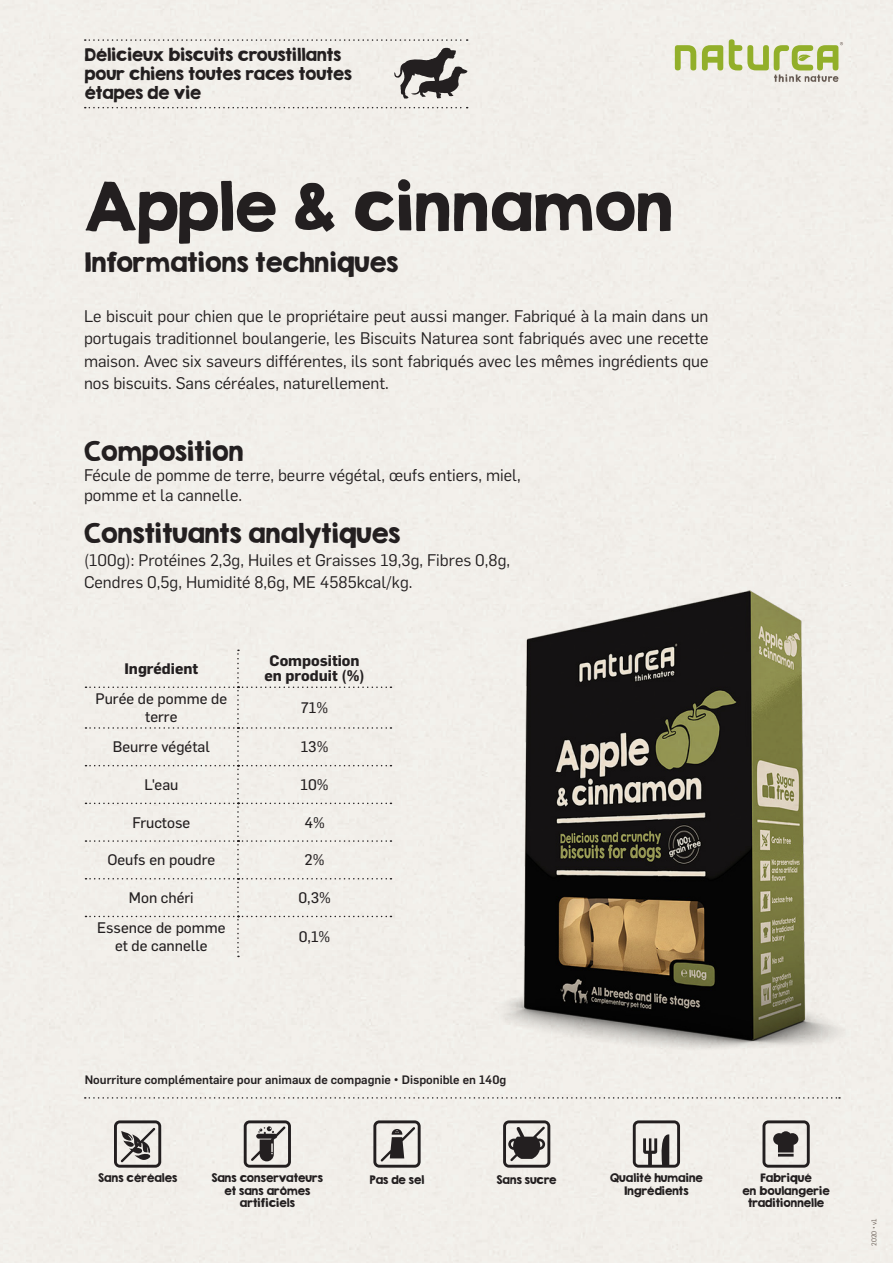
<style>
.page{position:relative;width:893px;height:1263px;background:#f2efea}
.page>*{position:absolute;margin:0;border:0;box-sizing:border-box;transform-origin:0 0}
.t1{font:60px "KG Second Chances Solid";color:#231f20}
.t2{font:24px "KG Second Chances Solid";color:#231f20}
.t3{font:16.5px/22.5px "Flama Basic";color:#231f20}
.t4{font:15.75px/18.9px "KG Second Chances Solid";color:#231f20}
.t5{font:15px/18px "Flama Basic Basic";color:#231f20;text-align:center}
.t6{font:700 15px "Flama Basic";color:#231f20}
.t7{font:500 12px "Flama Basic";color:#231f20}
.t8{font:10.5px/12.6px "KG Second Chances Solid";color:#231f20;text-align:center}
.t9{font:6.75px "Flama Basic";color:#675b53}
</style>
<div class="page">
<img style="left:427px;top:562px;width:441px;height:526px">
<svg style="left:503px;top:1120px;width:47px;height:47px;background:#878482"></svg>
<svg style="left:762px;top:1120px;width:48px;height:47px;background:#9e9b98"></svg>
<svg style="left:114px;top:1120px;width:47px;height:47px;background:#a09d9a"></svg>
<svg style="left:373px;top:1120px;width:48px;height:47px;background:#a3a09d"></svg>
<svg style="left:633px;top:1120px;width:47px;height:47px;background:#a19e9c"></svg>
<svg style="left:244px;top:1120px;width:47px;height:47px;background:#9b9895"></svg>
<svg style="left:85px;top:39px;width:383px;height:2px"></svg>
<svg style="left:85px;top:107px;width:383px;height:1px"></svg>
<svg style="left:394px;top:48px;width:73px;height:51px;background:#979491"></svg>
<svg style="left:85px;top:1097px;width:755px;height:2px;background:#cbc8c4"></svg>
<div style="left:86px;top:649px;width:305px;height:308px;background:#f2efea"></div>
<svg style="left:675px;top:45px;width:21px;height:25px"></svg>
<svg style="left:702px;top:45px;width:21px;height:25px"></svg>
<svg style="left:729px;top:39px;width:114px;height:43px;background:#ced4a8"></svg>
<p class="t4" style="left:85px;top:45px;width:258px">Délicieux biscuits croustillants</p>
<p class="t4" style="left:85px;top:64px;width:269px">pour chiens toutes races toutes étapes de vie</p>
<p class="t1" style="left:85px;top:168px;width:591px">Apple &amp; cinnamon</p>
<p class="t2" style="left:85px;top:247px;width:315px">Informations techniques</p>
<p class="t3" style="left:84px;top:305px;width:626px;text-align:justify">Le biscuit pour chien que le propriétaire peut aussi manger. Fabriqué à la main dans un portugais traditionnel boulangerie, les Biscuits Naturea sont fabriqués avec une recette maison. Avec six saveurs différentes, ils sont fabriqués avec les mêmes ingrédients que nos biscuits. Sans céréales, naturellement.</p>
<p class="t2" style="left:84px;top:436px;width:161px">Composition</p>
<p class="t3" style="left:84px;top:465px;width:438px;line-height:19.8px">Fécule de pomme de terre, beurre végétal, œufs entiers, miel, pomme et la cannelle.</p>
<p class="t2" style="left:84px;top:518px;width:318px">Constituants analytiques</p>
<p class="t3" style="left:84px;top:548px;width:428px">(100g): Protéines 2,3g, Huiles et Graisses 19,3g, Fibres 0,8g,<br>Cendres 0,5g, Humidité 8,6g, ME 4585kcal/kg.</p>
<p class="t6" style="left:124px;top:660px;width:75px">Ingrédient</p>
<p class="t6" style="left:270px;top:652px;width:91px">Composition</p>
<p class="t6" style="left:264px;top:667px;width:102px">en produit (%)</p>
<p class="t5" style="left:96px;top:689px;width:133px">Purée de pomme de terre</p>
<p class="t5" style="left:301px;top:698px;width:29px">71%</p>
<p class="t5" style="left:113px;top:738px;width:98px">Beurre végétal</p>
<p class="t5" style="left:301px;top:738px;width:29px">13%</p>
<p class="t5" style="left:144px;top:775px;width:36px">L'eau</p>
<p class="t5" style="left:300px;top:775px;width:30px">10%</p>
<p class="t5" style="left:132px;top:813px;width:59px">Fructose</p>
<p class="t5" style="left:304px;top:813px;width:22px">4%</p>
<p class="t5" style="left:107px;top:851px;width:109px">Oeufs en poudre</p>
<p class="t5" style="left:305px;top:851px;width:21px">2%</p>
<p class="t5" style="left:129px;top:888px;width:66px">Mon chéri</p>
<p class="t5" style="left:298px;top:888px;width:34px">0,3%</p>
<p class="t5" style="left:97px;top:919px;width:130px">Essence de pomme et de cannelle</p>
<p class="t5" style="left:299px;top:928px;width:33px">0,1%</p>
<p class="t7" style="left:85px;top:1072px;width:423px">Nourriture complémentaire pour animaux de compagnie • Disponible en 140g</p>
<p class="t8" style="left:99px;top:1171px;width:80px">Sans céréales</p>
<p class="t8" style="left:370px;top:1173px;width:56px">Pas de sel</p>
<p class="t8" style="left:497px;top:1173px;width:61px">Sans sucre</p>
<p class="t8" style="left:610px;top:1171px;width:94px">Qualité humaine</p>
<p class="t8" style="left:624px;top:1184px;width:66px">Ingrédients</p>
<p class="t8" style="left:212px;top:1171px;width:113px">Sans conservateurs et sans arômes artificiels</p>
<p class="t8" style="left:760px;top:1171px;width:53px">Fabriqué</p>
<p class="t8" style="left:742px;top:1184px;width:89px">en boulangerie traditionnelle</p>
<p class="t9" style="left:870px;top:1246px;width:29px;rotate:-90deg">2020 • v1</p>
</div>
